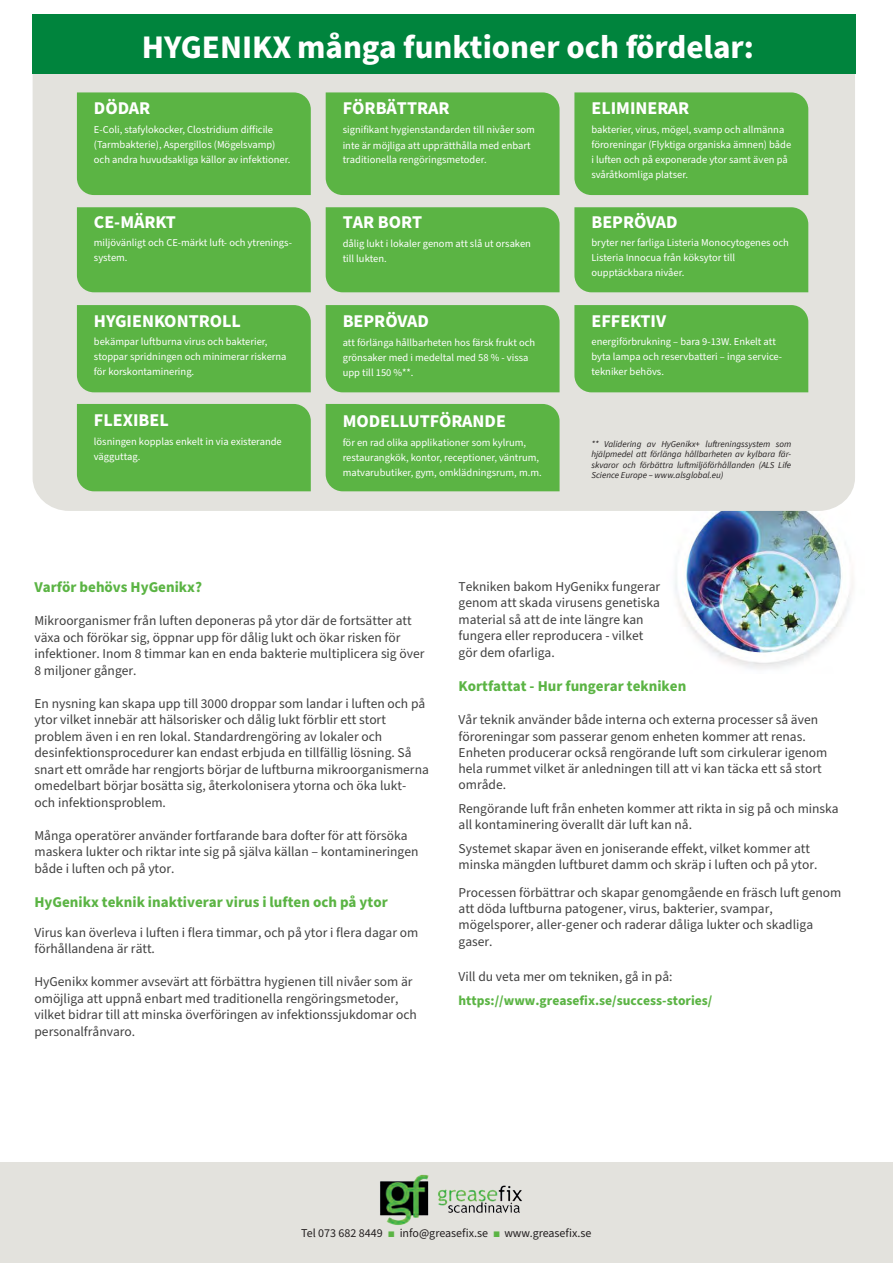
<style>
.page{position:relative;width:893px;height:1263px;background:#fff}
.page>*{position:absolute;margin:0;border:0;box-sizing:border-box;transform-origin:0 0}
._22_Content_gray_Beb{font:700 33px "Source Sans Pro";color:#fff}
._12_Content_gray_Sou{font:700 18px "Source Sans Pro";color:#fff}
._7_Content_gray_Sour{font:700 18px "Source Sans Pro";color:#fff}
._8_Content_gray_Sour{font:700 15px "Source Sans Pro";color:#5bb444}
._8_Content_gray_Sour-2{font:13.5px/16.5px "Source Sans Pro";color:#404040}
._8_Content_gray_Sour-3{font:700 13.5px/24.2px "Source Sans Pro";color:#5bb444}
._8_Content_gray_Sour-4{font:12px "Source Sans Pro";color:#231f20}
._7_Content_gray_Sour-2{font:10.5px/15px "Source Sans Pro";color:#fff}
._8_Content_gray_Sour-5{font:italic 9px/10.5px "Source Sans Pro";color:#231f20;text-align:justify}
.s1{font-weight:400;color:#404040}
.s2{font-family:"Arial";font-weight:900;color:#5bb444}
</style>
<div class="page">
<img style="left:675px;top:511px;width:178px;height:158px">
<div style="left:0;top:1162px;width:893px;height:101px;background:#e3e2dd"></div>
<img style="left:380px;top:1174px;width:142px;height:51px">
<div style="left:33px;top:74px;width:822px;height:437px;background:#e3e2dd"></div>
<div style="left:77px;top:92px;width:234px;height:103px;background:#5bb444"></div>
<div style="left:77px;top:207px;width:234px;height:85px;background:#5bb444"></div>
<div style="left:77px;top:305px;width:234px;height:87px;background:#5bb444"></div>
<div style="left:77px;top:404px;width:234px;height:87px;background:#5bb444"></div>
<div style="left:326px;top:92px;width:234px;height:103px;background:#5bb444"></div>
<div style="left:326px;top:207px;width:234px;height:85px;background:#5bb444"></div>
<div style="left:326px;top:305px;width:234px;height:87px;background:#5bb444"></div>
<div style="left:326px;top:404px;width:234px;height:87px;background:#5bb444"></div>
<div style="left:574px;top:92px;width:234px;height:103px;background:#5bb444"></div>
<div style="left:574px;top:207px;width:234px;height:85px;background:#5bb444"></div>
<div style="left:574px;top:305px;width:234px;height:87px;background:#5bb444"></div>
<div style="left:33px;top:14px;width:823px;height:60px;background:#00843d"></div>
<p class="_22_Content_gray_Beb" style="left:142px;top:24px;width:614px">HYGENIKX många funktioner och fördelar:</p>
<p class="_12_Content_gray_Sou" style="left:94px;top:96px;width:58px">DÖDAR</p>
<p class="_7_Content_gray_Sour-2" style="left:94px;top:123px;width:198px">E-Coli, stafylokocker, Clostridium difficile (Tarmbakterie), Aspergillos (Mögelsvamp) och andra huvudsakliga källor av infektioner.</p>
<p class="_7_Content_gray_Sour" style="left:343px;top:96px;width:109px">FÖRBÄTTRAR</p>
<p class="_7_Content_gray_Sour-2" style="left:343px;top:123px;width:194px">signifikant hygienstandarden till nivåer som inte är möjliga att upprätthålla med enbart traditionella rengöringsmetoder.</p>
<p class="_12_Content_gray_Sou" style="left:591px;top:96px;width:99px">ELIMINERAR</p>
<p class="_7_Content_gray_Sour-2" style="left:591px;top:123px;width:201px">bakterier, virus, mögel, svamp och allmänna föroreningar (Flyktiga organiska ämnen) både i luften och på exponerade ytor samt även på svåråtkomliga platser.</p>
<p class="_12_Content_gray_Sou" style="left:94px;top:210px;width:83px">CE-MÄRKT</p>
<p class="_7_Content_gray_Sour-2" style="left:94px;top:235px;width:200px">miljövänligt och CE-märkt luft- och ytrenings&shy;system.</p>
<p class="_7_Content_gray_Sour" style="left:343px;top:210px;width:81px">TAR BORT</p>
<p class="_7_Content_gray_Sour-2" style="left:343px;top:236px;width:190px">dålig lukt i lokaler genom att slå ut orsaken till lukten.</p>
<p class="_12_Content_gray_Sou" style="left:591px;top:210px;width:88px">BEPRÖVAD</p>
<p class="_7_Content_gray_Sour-2" style="left:591px;top:235px;width:199px">bryter ner farliga Listeria Monocytogenes och<br>Listeria Innocua från köksytor till oupptäckbara nivåer.</p>
<p class="_12_Content_gray_Sou" style="left:94px;top:308px;width:149px">HYGIENKONTROLL</p>
<p class="_7_Content_gray_Sour-2" style="left:94px;top:334px;width:194px">bekämpar luftburna virus och bakterier, stoppar spridningen och minimerar riskerna för korskontaminering.</p>
<p class="_12_Content_gray_Sou" style="left:94px;top:408px;width:76px">FLEXIBEL</p>
<p class="_7_Content_gray_Sour-2" style="left:94px;top:434px;width:189px">lösningen kopplas enkelt in via existerande vägguttag.</p>
<p class="_7_Content_gray_Sour" style="left:343px;top:309px;width:88px">BEPRÖVAD</p>
<p class="_7_Content_gray_Sour-2" style="left:343px;top:335px;width:194px">att förlänga hållbarheten hos färsk frukt och grönsaker med i medeltal med 58 % - vissa upp till 150 %**.</p>
<p class="_7_Content_gray_Sour" style="left:343px;top:408px;width:165px">MODELLUTFÖRANDE</p>
<p class="_7_Content_gray_Sour-2" style="left:343px;top:435px;width:200px">för en rad olika applikationer som kylrum, restaurangkök, kontor, receptioner, väntrum, matvarubutiker, gym, omklädningsrum, m.m.</p>
<p class="_12_Content_gray_Sou" style="left:591px;top:308px;width:76px">EFFEKTIV</p>
<p class="_7_Content_gray_Sour-2" style="left:591px;top:334px;width:192px">energiförbrukning – bara 9-13W. Enkelt att byta lampa och reservbatteri – inga service&shy;tekniker behövs.</p>
<p class="_8_Content_gray_Sour-5" style="left:591px;top:438px;width:201px">** Validering av HyGenikx+ luftreningssystem som hjälpmedel att förlänga hållbarheten av kylbara fär&shy;skvaror och förbättra luftmiljöförhållanden (ALS Life Science Europe – www.alsglobal.eu)</p>
<p class="_8_Content_gray_Sour" style="left:34px;top:577px;width:169px">Varför behövs HyGenikx?</p>
<p class="_8_Content_gray_Sour-2" style="left:34px;top:613px;width:392px">Mikroorganismer från luften deponeras på ytor där de fortsätter att växa och förökar sig, öppnar upp för dålig lukt och ökar risken för infektioner. Inom 8 timmar kan en enda bakterie multiplicera sig över 8 miljoner gånger.</p>
<p class="_8_Content_gray_Sour-2" style="left:34px;top:695px;width:396px">En nysning kan skapa upp till 3000 droppar som landar i luften och på ytor vilket innebär att hälsorisker och dålig lukt förblir ett stort problem även i en ren lokal. Standardrengöring av lokaler och desinfektionsprocedurer kan endast erbjuda en tillfällig lösning. Så snart ett område har rengjorts börjar de luftburna mikroorganismerna omedelbart börjar bosätta sig, återkolonisera ytorna och öka lukt&shy;och infektionsproblem.</p>
<p class="_8_Content_gray_Sour-2" style="left:34px;top:827px;width:386px">Många operatörer använder fortfarande bara dofter för att försöka maskera lukter och riktar inte sig på själva källan ‒ kontamineringen både i luften och på ytor.</p>
<p class="_8_Content_gray_Sour" style="left:34px;top:892px;width:355px">HyGenikx teknik inaktiverar virus i luften och på ytor</p>
<p class="_8_Content_gray_Sour-2" style="left:34px;top:924px;width:385px">Virus kan överleva i luften i flera timmar, och på ytor i flera dagar om förhållandena är rätt.</p>
<p class="_8_Content_gray_Sour-2" style="left:34px;top:974px;width:384px">HyGenikx kommer avsevärt att förbättra hygienen till nivåer som är omöjliga att uppnå enbart med traditionella rengöringsmetoder, vilket bidrar till att minska överföringen av infektionssjukdomar och personalfrånvaro.</p>
<p class="_8_Content_gray_Sour-2" style="left:459px;top:579px;width:203px">Tekniken bakom HyGenikx fungerar genom att skada virusens genetiska material så att de inte längre kan fungera eller reproducera - vilket gör dem ofarliga.</p>
<p class="_8_Content_gray_Sour" style="left:459px;top:676px;width:229px">Kortfattat - Hur fungerar tekniken</p>
<p class="_8_Content_gray_Sour-2" style="left:459px;top:712px;width:370px">Vår teknik använder både interna och externa processer så även föroreningar som passerar genom enheten kommer att renas.<br>Enheten producerar också rengörande luft som cirkulerar igenom hela rummet vilket är anledningen till att vi kan täcka ett så stort område.</p>
<p class="_8_Content_gray_Sour-2" style="left:459px;top:801px;width:382px">Rengörande luft från enheten kommer att rikta in sig på och minska all kontaminering överallt där luft kan nå.</p>
<p class="_8_Content_gray_Sour-2" style="left:459px;top:841px;width:360px">Systemet skapar även en joniserande effekt, vilket kommer att minska mängden luftburet damm och skräp i luften och på ytor.</p>
<p class="_8_Content_gray_Sour-2" style="left:459px;top:885px;width:384px">Processen förbättrar och skapar genomgående en fräsch luft genom att döda luftburna patogener, virus, bakterier, svampar, mögelsporer, aller-gener och raderar dåliga lukter och skadliga gaser.</p>
<p class="_8_Content_gray_Sour-3" style="left:459px;top:965px;width:255px"><span class="s1">Vill du veta mer om tekniken, gå in på: </span>https://www.greasefix.se/success-stories/</p>
<p class="_8_Content_gray_Sour-4" style="left:301px;top:1225px;width:292px">Tel 073 682 8449 <span class="s2">■</span> info@greasefix.se <span class="s2">■</span> www.greasefix.se</p>
</div>
